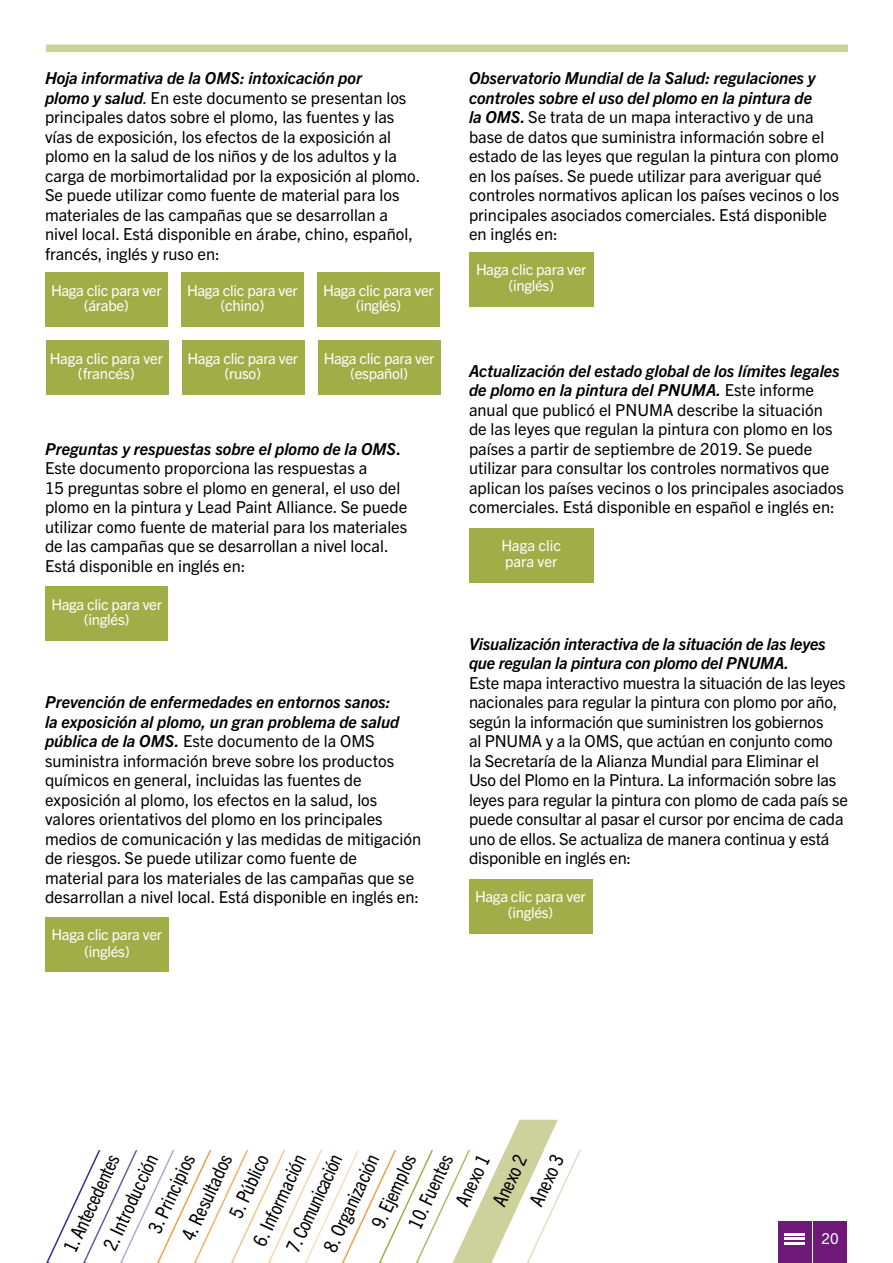
<style>
.page{position:relative;width:893px;height:1263px;background:#fff}
.page>*{position:absolute;margin:0;border:0;box-sizing:border-box;transform-origin:0 0}
.t1{font:condensed 19.5px "Trade Gothic Next LT Pro";color:#000}
.Body_text{font:16.5px/19.5px "Trade Gothic Next LT Pro";color:#000}
.Body_text-2{font:15px/15px "Trade Gothic Next LT Pro";letter-spacing:-.02em;color:#fff;text-align:center}
.Body_text-3{font:15px/16.5px "Trade Gothic Next LT Pro";color:#fff}
.s1{font-weight:700;font-style:italic}
.s2{font-style:italic}
.s3{font-weight:700}
</style>
<div class="page">
<div style="left:46px;top:44px;width:802px;height:8px;background:#cdd19c"></div>
<div style="left:813px;top:1221px;width:33px;height:42px;background:#6e1978"></div>
<svg style="left:46px;top:1119px;width:535px;height:144px"></svg>
<div style="left:45px;top:273px;width:123px;height:54px;background:#a1ae48"></div>
<div style="left:181px;top:273px;width:123px;height:54px;background:#a1ae48"></div>
<div style="left:317px;top:273px;width:123px;height:54px;background:#a1ae48"></div>
<div style="left:46px;top:340px;width:122px;height:54px;background:#a1ae48"></div>
<div style="left:182px;top:340px;width:122px;height:54px;background:#a1ae48"></div>
<div style="left:318px;top:340px;width:122px;height:54px;background:#a1ae48"></div>
<div style="left:469px;top:252px;width:124px;height:54px;background:#a1ae48"></div>
<div style="left:778px;top:1221px;width:33px;height:42px;background:#6e1978"></div>
<hr style="left:784px;top:1233px;width:20px;height:2px;background:#fff">
<hr style="left:784px;top:1237px;width:20px;height:3px;background:#fff">
<hr style="left:784px;top:1242px;width:20px;height:3px;background:#fff">
<div style="left:45px;top:586px;width:123px;height:55px;background:#a1ae48"></div>
<div style="left:45px;top:917px;width:123px;height:54px;background:#a1ae48"></div>
<div style="left:469px;top:528px;width:124px;height:54px;background:#a1ae48"></div>
<div style="left:469px;top:879px;width:123px;height:54px;background:#a1ae48"></div>
<p class="Body_text" style="left:45px;top:67px;width:377px"><span class="s1">Hoja informativa de la OMS: intoxicación por<br>plomo y salud</span><span class="s2">.</span> En este documento se presentan los principales datos sobre el plomo, las fuentes y las vías de exposición, los efectos de la exposición al plomo en la salud de los niños y de los adultos y la carga de morbimortalidad por la exposición al plomo.<br>Se puede utilizar como fuente de material para los materiales de las campañas que se desarrollan a nivel local. Está disponible en árabe, chino, español, francés, inglés y ruso en:</p>
<p class="Body_text-2" style="left:51px;top:282px;width:112px">Haga clic para ver (árabe)</p>
<p class="Body_text-2" style="left:187px;top:282px;width:112px">Haga clic para ver (chino)</p>
<p class="Body_text-2" style="left:323px;top:282px;width:112px">Haga clic para ver (inglés)</p>
<p class="Body_text-2" style="left:50px;top:350px;width:115px">Haga clic para ver (francés)</p>
<p class="Body_text-2" style="left:188px;top:350px;width:112px">Haga clic para ver (ruso)</p>
<p class="Body_text-2" style="left:324px;top:350px;width:112px">Haga clic para ver (español)</p>
<p class="Body_text" style="left:45px;top:438px;width:364px"><span class="s1">Preguntas y respuestas sobre el plomo de la OMS</span><span class="s3">.<br></span>Este documento proporciona las respuestas a<br>15 preguntas sobre el plomo en general, el uso del plomo en la pintura y Lead Paint Alliance. Se puede utilizar como fuente de material para los materiales de las campañas que se desarrollan a nivel local.<br>Está disponible en inglés en:</p>
<p class="Body_text-2" style="left:51px;top:596px;width:112px">Haga clic para ver (inglés)</p>
<p class="Body_text" style="left:45px;top:691px;width:378px"><span class="s1">Prevención de enfermedades en entornos sanos:<br>la exposición al plomo, un gran problema de salud pública de la OMS.</span> Este documento de la OMS suministra información breve sobre los productos químicos en general, incluidas las fuentes de exposición al plomo, los efectos en la salud, los valores orientativos del plomo en los principales medios de comunicación y las medidas de mitigación de riesgos. Se puede utilizar como fuente de<br>material para los materiales de las campañas que se desarrollan a nivel local. Está disponible en inglés en:</p>
<p class="Body_text-2" style="left:52px;top:925px;width:112px;line-height:16.5px">Haga clic para ver (inglés)</p>
<p class="Body_text" style="left:469px;top:67px;width:372px"><span class="s1">Observatorio Mundial de la Salud: regulaciones y controles sobre el uso del plomo en la pintura de<br>la OMS.</span> Se trata de un mapa interactivo y de una base de datos que suministra información sobre el estado de las leyes que regulan la pintura con plomo en los países. Se puede utilizar para averiguar qué controles normativos aplican los países vecinos o los principales asociados comerciales. Está disponible en inglés en:</p>
<p class="Body_text-2" style="left:476px;top:260px;width:112px;line-height:16.5px">Haga clic para ver (inglés)</p>
<p class="Body_text" style="left:469px;top:360px;width:376px"><span class="s1">Actualización del estado global de los límites legales de plomo en la pintura del PNUMA.</span> Este informe anual que publicó el PNUMA describe la situación de las leyes que regulan la pintura con plomo en los países a partir de septiembre de 2019. Se puede utilizar para consultar los controles normativos que aplican los países vecinos o los principales asociados comerciales. Está disponible en español e inglés en:</p>
<p class="Body_text-3" style="left:501px;top:536px;width:61px">Haga clic para ver</p>
<p class="Body_text" style="left:469px;top:633px;width:380px"><span class="s1">Visualización interactiva de la situación de las leyes que regulan la pintura con plomo del PNUMA.<br></span>Este mapa interactivo muestra la situación de las leyes nacionales para regular la pintura con plomo por año, según la información que suministren los gobiernos<br>al PNUMA y a la OMS, que actúan en conjunto como la Secretaría de la Alianza Mundial para Eliminar el Uso del Plomo en la Pintura. La información sobre las leyes para regular la pintura con plomo de cada país se puede consultar al pasar el cursor por encima de cada uno de ellos. Se actualiza de manera continua y está disponible en inglés en:</p>
<p class="Body_text-2" style="left:475px;top:887px;width:112px;line-height:16.5px">Haga clic para ver (inglés)</p>
<p class="t1" style="left:402px;top:1222px;width:81px;rotate:-65deg">10. Fuentes</p>
<p class="t1" style="left:449px;top:1200px;width:57px;rotate:-65deg">Anexo 1</p>
<p class="t1" style="left:486px;top:1200px;width:57px;rotate:-65deg">Anexo 2</p>
<p class="t1" style="left:523px;top:1200px;width:57px;rotate:-65deg">Anexo 3</p>
<p class="t1" style="left:175px;top:1233px;width:94px;rotate:-65deg">4. Resultados</p>
<p class="t1" style="left:142px;top:1226px;width:86px;rotate:-65deg">3. Principios</p>
<p class="t1" style="left:223px;top:1211px;width:69px;rotate:-65deg">5. Público</p>
<p class="t1" style="left:57px;top:1246px;width:107px;rotate:-65deg">1. Antecedentes</p>
<p class="t1" style="left:365px;top:1221px;width:80px;rotate:-65deg">9. Ejemplos</p>
<p class="t1" style="left:280px;top:1245px;width:107px;rotate:-65deg">7. Comunicación</p>
<p class="t1" style="left:317px;top:1245px;width:107px;rotate:-65deg">8. Organización</p>
<p class="t1" style="left:97px;top:1243px;width:105px;rotate:-65deg">2. Introducción</p>
<p class="t1" style="left:246px;top:1239px;width:100px;rotate:-65deg">6. Información</p>
<p class="Body_text-2" style="left:821px;top:1230px;width:19px">20</p>
</div>
